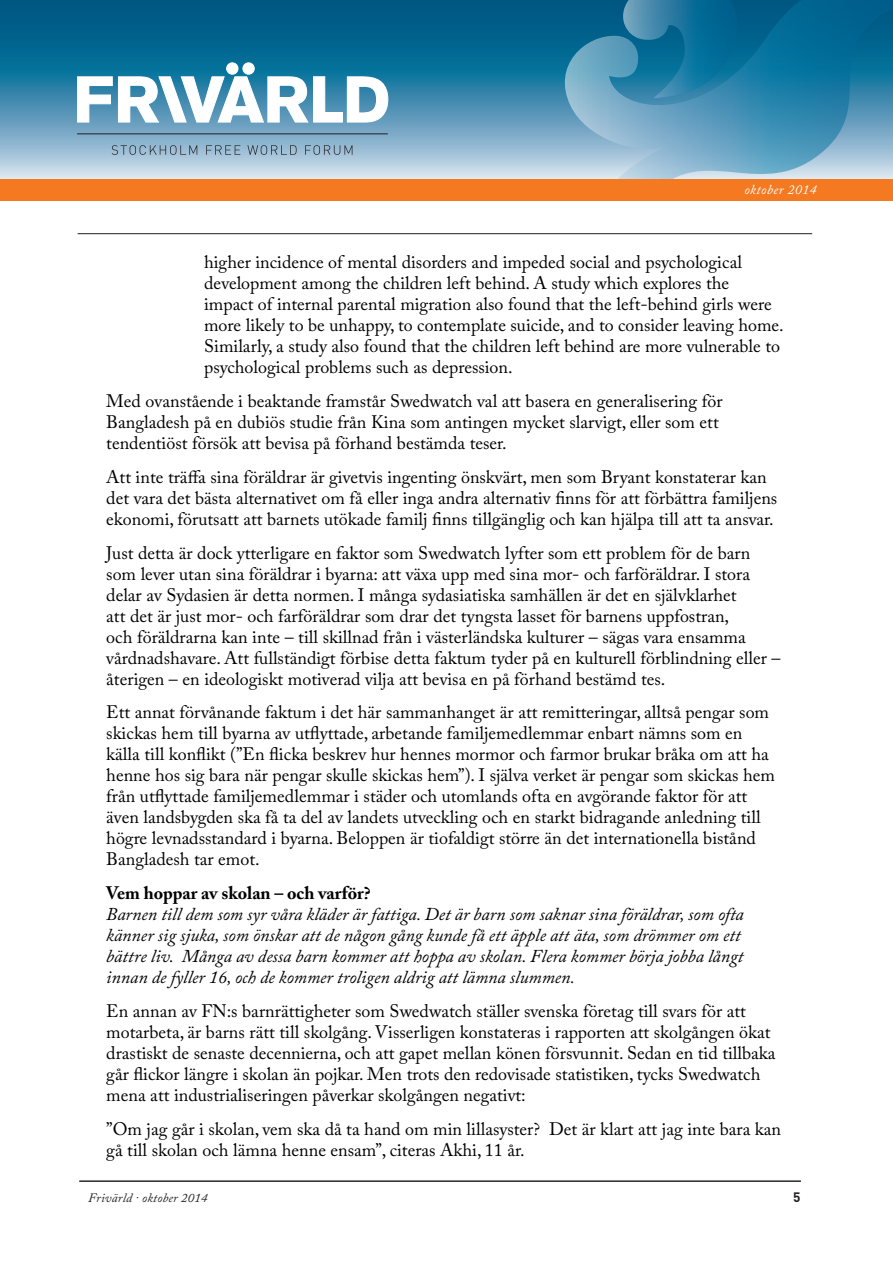
<style>
.page{position:relative;width:893px;height:1263px;background:#fff}
.page>*{position:absolute;margin:0;border:0;box-sizing:border-box;transform-origin:0 0}
.t1{font:18px/21px "Adobe Caslon Pro";color:#000}
.t2{font:italic 18px/21px "Adobe Caslon Pro";color:#000}
.t3{font:700 18px "Adobe Caslon Pro";color:#000}
.t4{font:italic 13.5px "Adobe Caslon Pro";letter-spacing:.04em;color:#fff}
.t5{font:700 13.5px "DIN";color:#231f20}
.t6{font:italic 12.75px "Adobe Caslon Pro";letter-spacing:.02em;color:#231f20}
</style>
<div class="page">
<hr style="left:78px;top:233px;width:734px;height:1px;background:#231f20">
<svg style="left:0;top:0;width:565px;height:179px;background:#4189ab"></svg>
<svg style="left:565px;top:0;width:328px;height:179px;background:#4f94b6"></svg>
<svg style="left:616px;top:0;width:132px;height:98px;background:#1c779f"></svg>
<div style="left:0;top:179px;width:893px;height:22px;background:#f47921"></div>
<svg style="left:77px;top:76px;width:312px;height:47px"></svg>
<div style="left:227px;top:63px;width:11px;height:11px;background:#fff;border-radius:50%"></div>
<div style="left:226px;top:62px;width:12px;height:13px;border:1px solid #fff;border-radius:50%"></div>
<div style="left:243px;top:63px;width:11px;height:11px;background:#fff;border-radius:50%"></div>
<div style="left:243px;top:62px;width:12px;height:13px;border:1px solid #fff;border-radius:50%"></div>
<svg style="left:112px;top:145px;width:85px;height:10px"></svg>
<svg style="left:206px;top:145px;width:34px;height:10px"></svg>
<svg style="left:247px;top:145px;width:50px;height:10px"></svg>
<svg style="left:305px;top:145px;width:47px;height:10px"></svg>
<hr style="left:77px;top:133px;width:311px;height:1px;background:#231f20">
<hr style="left:79px;top:1181px;width:722px;height:1px;background:#231f20">
<p class="t4" style="left:744px;top:181px;width:74px">oktober 2014</p>
<p class="t1" style="left:204px;top:252px;width:581px">higher incidence of mental disorders and impeded social and psychological development among the children left behind. A study which explores the<br>impact of internal parental migration also found that the left-behind girls were more likely to be unhappy, to contemplate suicide, and to consider leaving home.<br>Similarly, a study also found that the children left behind are more vulnerable to psychological problems such as depression.</p>
<p class="t1" style="left:106px;top:390px;width:618px">Med ovanstående i beaktande framstår Swedwatch val att basera en generalisering för<br>Bangladesh på en dubiös studie från Kina som antingen mycket slarvigt, eller som ett tendentiöst försök att bevisa på förhand bestämda teser.</p>
<p class="t1" style="left:106px;top:466px;width:673px">Att inte träffa sina föräldrar är givetvis ingenting önskvärt, men som Bryant konstaterar kan det vara det bästa alternativet om få eller inga andra alternativ finns för att förbättra familjens ekonomi, förutsatt att barnets utökade familj finns tillgänglig och kan hjälpa till att ta ansvar.</p>
<p class="t1" style="left:106px;top:542px;width:676px">Just detta är dock ytterligare en faktor som Swedwatch lyfter som ett problem för de barn som lever utan sina föräldrar i byarna: att växa upp med sina mor- och farföräldrar. I stora delar av Sydasien är detta normen. I många sydasiatiska samhällen är det en självklarhet<br>att det är just mor- och farföräldrar som drar det tyngsta lasset för barnens uppfostran,<br>och föräldrarna kan inte – till skillnad från i västerländska kulturer – sägas vara ensamma vårdnadshavare. Att fullständigt förbise detta faktum tyder på en kulturell förblindning eller – återigen – en ideologiskt motiverad vilja att bevisa en på förhand bestämd tes.</p>
<p class="t1" style="left:106px;top:702px;width:670px">Ett annat förvånande faktum i det här sammanhanget är att remitteringar, alltså pengar som skickas hem till byarna av utflyttade, arbetande familjemedlemmar enbart nämns som en källa till konflikt (”En flicka beskrev hur hennes mormor och farmor brukar bråka om att ha henne hos sig bara när pengar skulle skickas hem”). I själva verket är pengar som skickas hem från utflyttade familjemedlemmar i städer och utomlands ofta en avgörande faktor för att även landsbygden ska få ta del av landets utveckling och en starkt bidragande anledning till högre levnadsstandard i byarna. Beloppen är tiofaldigt större än det internationella bistånd Bangladesh tar emot.</p>
<p class="t3" style="left:106px;top:882px;width:266px">Vem hoppar av skolan – och varför?</p>
<p class="t2" style="left:106px;top:903px;width:639px">Barnen till dem som syr våra kläder är fattiga. Det är barn som saknar sina föräldrar, som ofta känner sig sjuka, som önskar att de någon gång kunde få ett äpple att äta, som drömmer om ett bättre liv. Många av dessa barn kommer att hoppa av skolan. Flera kommer börja jobba långt innan de fyller 16, och de kommer troligen aldrig att lämna slummen.</p>
<p class="t1" style="left:106px;top:1000px;width:671px">En annan av FN:s barnrättigheter som Swedwatch ställer svenska företag till svars för att motarbeta, är barns rätt till skolgång. Visserligen konstateras i rapporten att skolgången ökat drastiskt de senaste decennierna, och att gapet mellan könen försvunnit. Sedan en tid tillbaka går flickor längre i skolan än pojkar. Men trots den redovisade statistiken, tycks Swedwatch mena att industrialiseringen påverkar skolgången negativt:</p>
<p class="t1" style="left:106px;top:1118px;width:676px">”Om jag går i skolan, vem ska då ta hand om min lillasyster? Det är klart att jag inte bara kan gå till skolan och lämna henne ensam”, citeras Akhi, 11 år.</p>
<p class="t6" style="left:88px;top:1190px;width:121px">Frivärld · oktober 2014</p>
<p class="t5" style="left:793px;top:1188px;width:9px">5</p>
</div>
